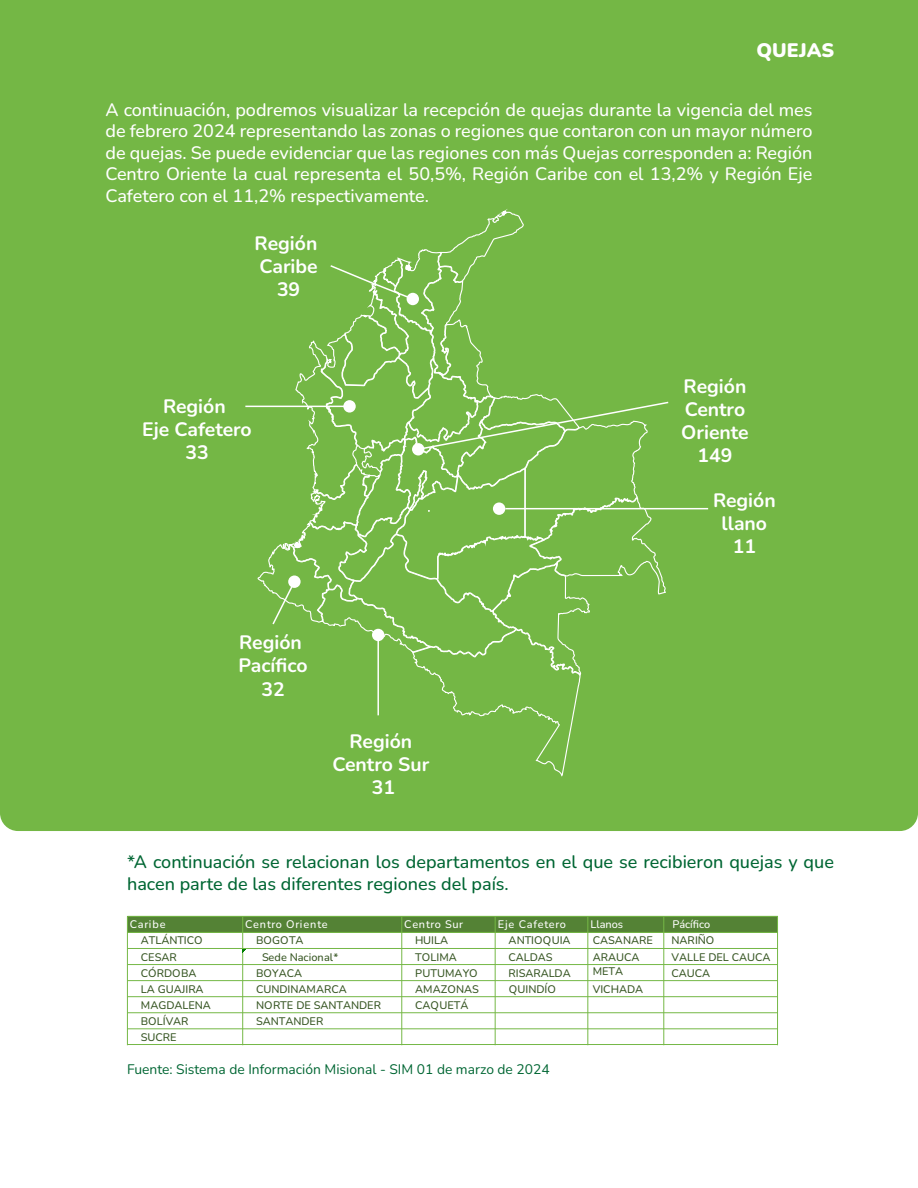
<style>
.page{position:relative;width:918px;height:1188px;background:#fff}
.page>*{position:absolute;margin:0;border:0;box-sizing:border-box;transform-origin:0 0}
.t1{font:900 19.5px "Nunito";color:#fff}
.t2{font:700 19.35px/23.2px "Nunito";color:#fff;text-align:center}
.t3{font:500 18px/21.6px "Nunito";color:#fff;text-align:justify}
.t4{font:500 18px/21.6px "Nunito";color:#063}
.t5{font:13.8px "Nunito";color:#063}
.t6{font:500 10.95px/16.4px "Nunito";color:#375623}
.t7{font:500 10.95px "Nunito";letter-spacing:.06em;color:#fff}
</style>
<div class="page">
<div style="left:0;top:0;width:918px;height:831px;background:#74b745"></div>
<div style="left:127px;top:916px;width:116px;height:17px;background:#548235"></div>
<div style="left:242px;top:916px;width:160px;height:17px;background:#548235"></div>
<div style="left:401px;top:916px;width:95px;height:17px;background:#548235"></div>
<div style="left:495px;top:916px;width:93px;height:17px;background:#548235"></div>
<div style="left:587px;top:916px;width:135px;height:17px;background:#548235"></div>
<div style="left:721px;top:916px;width:57px;height:17px;background:#548235"></div>
<hr style="left:127px;top:916px;width:651px;height:1px;background:#75b846">
<hr style="left:127px;top:932px;width:651px;height:1px;background:#75b846">
<hr style="left:127px;top:948px;width:651px;height:1px;background:#75b846">
<hr style="left:127px;top:964px;width:651px;height:1px;background:#75b846">
<hr style="left:127px;top:980px;width:651px;height:1px;background:#75b846">
<hr style="left:127px;top:996px;width:651px;height:1px;background:#75b846">
<hr style="left:127px;top:1012px;width:651px;height:1px;background:#75b846">
<hr style="left:127px;top:1029px;width:651px;height:1px;background:#75b846">
<hr style="left:127px;top:1044px;width:651px;height:1px;background:#75b846">
<hr style="left:127px;top:916px;width:1px;height:129px;background:#75b846">
<hr style="left:242px;top:916px;width:1px;height:129px;background:#75b846">
<hr style="left:402px;top:916px;width:1px;height:129px;background:#75b846">
<hr style="left:495px;top:916px;width:1px;height:129px;background:#75b846">
<hr style="left:588px;top:916px;width:1px;height:129px;background:#75b846">
<hr style="left:664px;top:916px;width:1px;height:129px;background:#75b846">
<svg style="left:777px;top:917px;width:1px;height:15px"></svg>
<hr style="left:777px;top:933px;width:1px;height:112px;background:#75b846">
<hr style="left:245px;top:406px;width:105px;height:1px;background:#fff">
<hr style="left:505px;top:508px;width:203px;height:1px;background:#fff">
<svg style="left:257px;top:204px;width:413px;height:574px;background:#7bba4e"></svg>
<p class="t1" style="left:756px;top:36px;width:79px">QUEJAS</p>
<p class="t3" style="left:105px;top:98px;width:709px">A continuación, podremos visualizar la recepción de quejas durante la vigencia del mes de febrero 2024 representando las zonas o regiones que contaron con un mayor número de quejas. Se puede evidenciar que las regiones con más Quejas corresponden a: Región Centro Oriente la cual representa el 50,5%, Región Caribe con el 13,2% y Región Eje Cafetero con el 11,2% respectivamente.</p>
<p class="t2" style="left:255px;top:231px;width:65px">Región<br>Caribe<br>39</p>
<p class="t2" style="left:142px;top:394px;width:111px">Región<br>Eje Cafetero<br>33</p>
<p class="t2" style="left:239px;top:630px;width:70px">Región<br>Pacífico<br>32</p>
<p class="t2" style="left:333px;top:728px;width:98px">Región<br>Centro Sur<br>31</p>
<p class="t2" style="left:681px;top:373px;width:69px">Región<br>Centro<br>Oriente<br>149</p>
<p class="t2" style="left:713px;top:488px;width:64px">Región llano<br>11</p>
<p class="t4" style="left:127px;top:851px;width:708px">*A continuación se relacionan los departamentos en el que se recibieron quejas y que hacen parte de las diferentes regiones del país.</p>
<p class="t7" style="left:130px;top:917px;width:37px">Caribe</p>
<p class="t7" style="left:245px;top:917px;width:84px">Centro Oriente</p>
<p class="t7" style="left:404px;top:917px;width:60px">Centro Sur</p>
<p class="t7" style="left:498px;top:917px;width:70px">Eje Cafetero</p>
<p class="t7" style="left:590px;top:917px;width:34px">Llanos</p>
<p class="t7" style="left:672px;top:917px;width:39px">Pácífico</p>
<p class="t7" style="left:674px;top:917px;width:38px">Llanos</p>
<p class="t6" style="left:141px;top:932px;width:63px">ATLÁNTICO</p>
<p class="t6" style="left:256px;top:932px;width:49px">BOGOTA</p>
<p class="t6" style="left:415px;top:932px;width:34px">HUILA</p>
<p class="t6" style="left:509px;top:932px;width:64px">ANTIOQUIA</p>
<p class="t6" style="left:141px;top:948px;width:37px">CESAR</p>
<p class="t6" style="left:262px;top:948px;width:78px">Sede Nacional*</p>
<p class="t6" style="left:415px;top:948px;width:43px">TOLIMA</p>
<p class="t6" style="left:509px;top:948px;width:45px">CALDAS</p>
<p class="t6" style="left:141px;top:964px;width:57px">CÓRDOBA</p>
<p class="t6" style="left:256px;top:964px;width:47px">BOYACA</p>
<p class="t6" style="left:415px;top:964px;width:64px">PUTUMAYO</p>
<p class="t6" style="left:509px;top:964px;width:64px">RISARALDA</p>
<p class="t6" style="left:141px;top:980px;width:64px">LA GUAJIRA</p>
<p class="t6" style="left:256px;top:980px;width:92px">CUNDINAMARCA</p>
<p class="t6" style="left:415px;top:980px;width:65px">AMAZONAS</p>
<p class="t6" style="left:509px;top:980px;width:49px">QUINDÍO</p>
<p class="t6" style="left:141px;top:996px;width:72px">MAGDALENA</p>
<p class="t6" style="left:256px;top:996px;width:126px">NORTE DE SANTANDER</p>
<p class="t6" style="left:415px;top:996px;width:55px">CAQUETÁ</p>
<p class="t6" style="left:141px;top:1012px;width:49px">BOLÍVAR</p>
<p class="t6" style="left:256px;top:1012px;width:69px">SANTANDER</p>
<p class="t6" style="left:141px;top:1028px;width:37px">SUCRE</p>
<p class="t5" style="left:127px;top:1060px;width:424px">Fuente: Sistema de Información Misional - SIM 01 de marzo de 2024</p>
<p class="t6" style="left:593px;top:932px;width:62px">CASANARE</p>
<p class="t6" style="left:672px;top:932px;width:101px">NARIÑO<br>VALLE DEL CAUCA<br>CAUCA</p>
<p class="t6" style="left:593px;top:949px;width:48px;line-height:14.2px">ARAUCA<br>META</p>
<p class="t6" style="left:593px;top:980px;width:52px">VICHADA</p>
</div>
